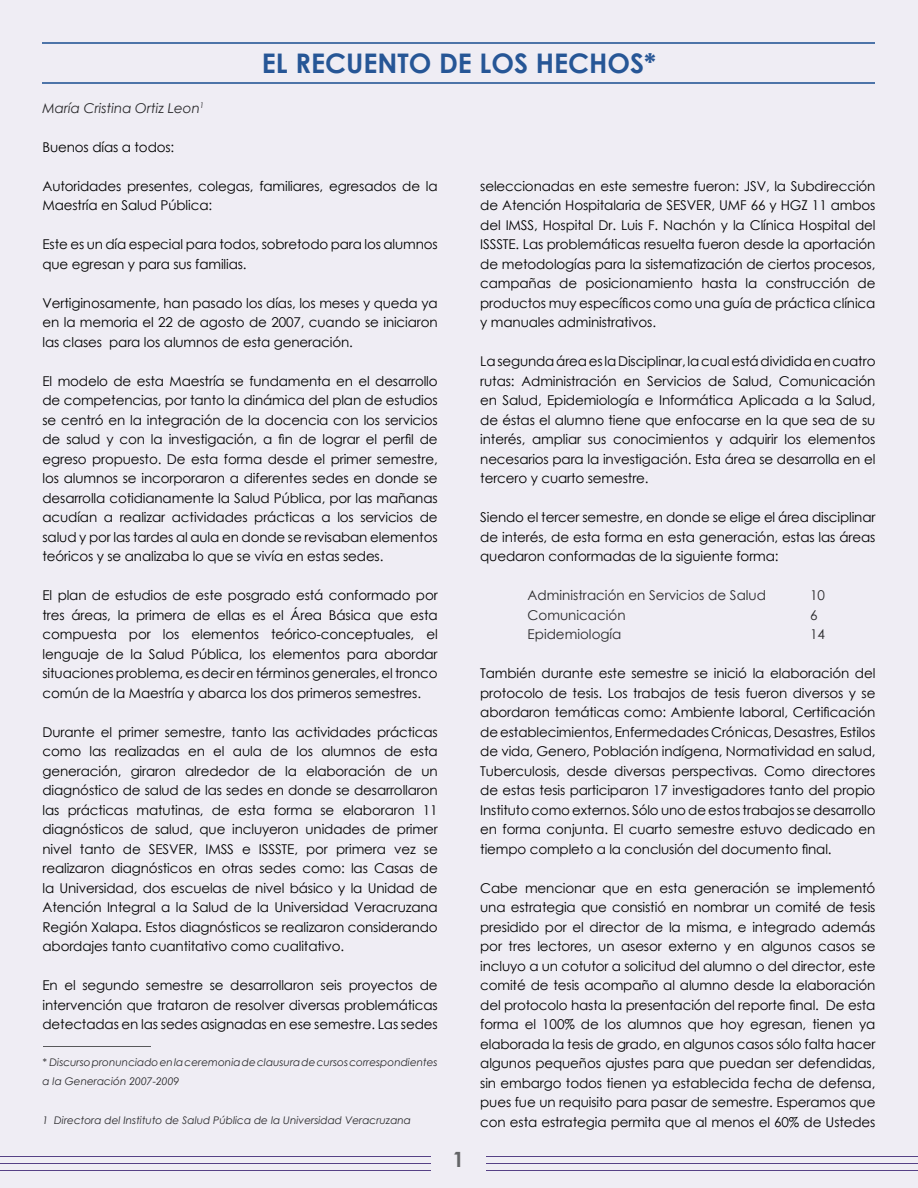
<style>
.page{position:relative;width:918px;height:1188px;background:#efedf4}
.page>*{position:absolute;margin:0;border:0;box-sizing:border-box;transform-origin:0 0}
.t1{font:700 27px "Century Gothic";color:#265696}
.t2{font:700 21px "Century Gothic";color:#646567}
.t3{font:13.5px/19.5px "Century Gothic";letter-spacing:-.01em;color:#000;text-align:justify}
.t4{font:13.5px "Century Gothic";color:#28282a}
.t5{font:italic 13.5px "Century Gothic";color:#28282a}
.t6{font:italic 10.5px/19.5px "Century Gothic";color:#28282a}
</style>
<div class="page">
<hr style="left:0;top:1163px;width:431px;height:1px;background:#564186">
<hr style="left:0;top:1156px;width:431px;height:1px;background:#564186">
<hr style="left:0;top:1170px;width:431px;height:1px;background:#564186">
<hr style="left:486px;top:1163px;width:432px;height:1px;background:#564186">
<hr style="left:486px;top:1156px;width:432px;height:1px;background:#564186">
<hr style="left:486px;top:1170px;width:432px;height:1px;background:#564186">
<hr style="left:43px;top:1046px;width:108px;height:1px;background:#58585a">
<hr style="left:43px;top:42px;width:832px;height:2px;background:#4d74a8">
<hr style="left:43px;top:82px;width:832px;height:2px;background:#4d74a8">
<h1 class="t1" style="left:262px;top:43px;width:396px">EL RECUENTO DE LOS HECHOS*</h1>
<p class="t5" style="left:43px;top:98px;width:163px">María Cristina Ortiz Leon<sup>1</sup></p>
<p class="t3" style="left:43px;top:137px;width:133px">Buenos días a todos:</p>
<p class="t3" style="left:43px;top:176px;width:397px">Autoridades presentes, colegas, familiares, egresados de la<br>Maestría en Salud Pública:</p>
<p class="t3" style="left:43px;top:234px;width:397px">Este es un día especial para todos, sobretodo para los alumnos que egresan y para sus familias.</p>
<p class="t3" style="left:43px;top:293px;width:397px">Vertiginosamente, han pasado los días, los meses y queda ya en la memoria el 22 de agosto de 2007, cuando se iniciaron las clases para los alumnos de esta generación.</p>
<p class="t3" style="left:43px;top:371px;width:397px">El modelo de esta Maestría se fundamenta en el desarrollo de competencias, por tanto la dinámica del plan de estudios se centró en la integración de la docencia con los servicios de salud y con la investigación, a fin de lograr el perfil de egreso propuesto. De esta forma desde el primer semestre, los alumnos se incorporaron a diferentes sedes en donde se desarrolla cotidianamente la Salud Pública, por las mañanas acudían a realizar actividades prácticas a los servicios de salud y por las tardes al aula en donde se revisaban elementos teóricos y se analizaba lo que se vivía en estas sedes.</p>
<p class="t3" style="left:43px;top:585px;width:397px">El plan de estudios de este posgrado está conformado por tres áreas, la primera de ellas es el Área Básica que esta compuesta por los elementos teórico-conceptuales, el lenguaje de la Salud Pública, los elementos para abordar situaciones problema, es decir en términos generales, el tronco común de la Maestría y abarca los dos primeros semestres.</p>
<p class="t3" style="left:43px;top:722px;width:397px">Durante el primer semestre, tanto las actividades prácticas como las realizadas en el aula de los alumnos de esta generación, giraron alrededor de la elaboración de un diagnóstico de salud de las sedes en donde se desarrollaron las prácticas matutinas, de esta forma se elaboraron 11 diagnósticos de salud, que incluyeron unidades de primer nivel tanto de SESVER, IMSS e ISSSTE, por primera vez se realizaron diagnósticos en otras sedes como: las Casas de la Universidad, dos escuelas de nivel básico y la Unidad de Atención Integral a la Salud de la Universidad Veracruzana Región Xalapa. Estos diagnósticos se realizaron considerando abordajes tanto cuantitativo como cualitativo.</p>
<p class="t3" style="left:43px;top:975px;width:397px">En el segundo semestre se desarrollaron seis proyectos de intervención que trataron de resolver diversas problemáticas detectadas en las sedes asignadas en ese semestre. Las sedes</p>
<p class="t6" style="left:43px;top:1052px;width:397px">* Discurso pronunciado en la ceremonia de clausura de cursos correspondientes a la Generación 2007-2009</p>
<p class="t6" style="left:43px;top:1111px;width:370px">1 Directora del Instituto de Salud Pública de la Universidad Veracruzana</p>
<h2 class="t2" style="left:453px;top:1143px;width:13px">1</h2>
<p class="t3" style="left:480px;top:176px;width:397px">seleccionadas en este semestre fueron: JSV, la Subdirección de Atención Hospitalaria de SESVER, UMF 66 y HGZ 11 ambos del IMSS, Hospital Dr. Luis F. Nachón y la Clínica Hospital del ISSSTE. Las problemáticas resuelta fueron desde la aportación de metodologías para la sistematización de ciertos procesos, campañas de posicionamiento hasta la construcción de productos muy específicos como una guía de práctica clínica y manuales administrativos.</p>
<p class="t3" style="left:480px;top:351px;width:397px">La segunda área es la Disciplinar, la cual está dividida en cuatro rutas: Administración en Servicios de Salud, Comunicación en Salud, Epidemiología e Informática Aplicada a la Salud, de éstas el alumno tiene que enfocarse en la que sea de su interés, ampliar sus conocimientos y adquirir los elementos necesarios para la investigación. Esta área se desarrolla en el tercero y cuarto semestre.</p>
<p class="t3" style="left:480px;top:507px;width:397px">Siendo el tercer semestre, en donde se elige el área disciplinar de interés, de esta forma en esta generación, estas las áreas quedaron conformadas de la siguiente forma:</p>
<p class="t4" style="left:528px;top:586px;width:240px">Administración en Servicios de Salud</p>
<p class="t4" style="left:810px;top:586px;width:16px">10</p>
<p class="t4" style="left:528px;top:605px;width:100px">Comunicación</p>
<p class="t4" style="left:810px;top:605px;width:9px">6</p>
<p class="t4" style="left:528px;top:625px;width:95px">Epidemiología</p>
<p class="t4" style="left:810px;top:625px;width:16px">14</p>
<p class="t3" style="left:480px;top:663px;width:397px">También durante este semestre se inició la elaboración del protocolo de tesis. Los trabajos de tesis fueron diversos y se abordaron temáticas como: Ambiente laboral, Certificación de establecimientos, Enfermedades Crónicas, Desastres, Estilos de vida, Genero, Población indígena, Normatividad en salud, Tuberculosis, desde diversas perspectivas. Como directores de estas tesis participaron 17 investigadores tanto del propio Instituto como externos. Sólo uno de estos trabajos se desarrollo en forma conjunta. El cuarto semestre estuvo dedicado en tiempo completo a la conclusión del documento final.</p>
<p class="t3" style="left:480px;top:878px;width:397px">Cabe mencionar que en esta generación se implementó una estrategia que consistió en nombrar un comité de tesis presidido por el director de la misma, e integrado además por tres lectores, un asesor externo y en algunos casos se incluyo a un cotutor a solicitud del alumno o del director, este comité de tesis acompaño al alumno desde la elaboración del protocolo hasta la presentación del reporte final. De esta forma el 100% de los alumnos que hoy egresan, tienen ya elaborada la tesis de grado, en algunos casos sólo falta hacer algunos pequeños ajustes para que puedan ser defendidas, sin embargo todos tienen ya establecida fecha de defensa, pues fue un requisito para pasar de semestre. Esperamos que con esta estrategia permita que al menos el 60% de Ustedes</p>
</div>
